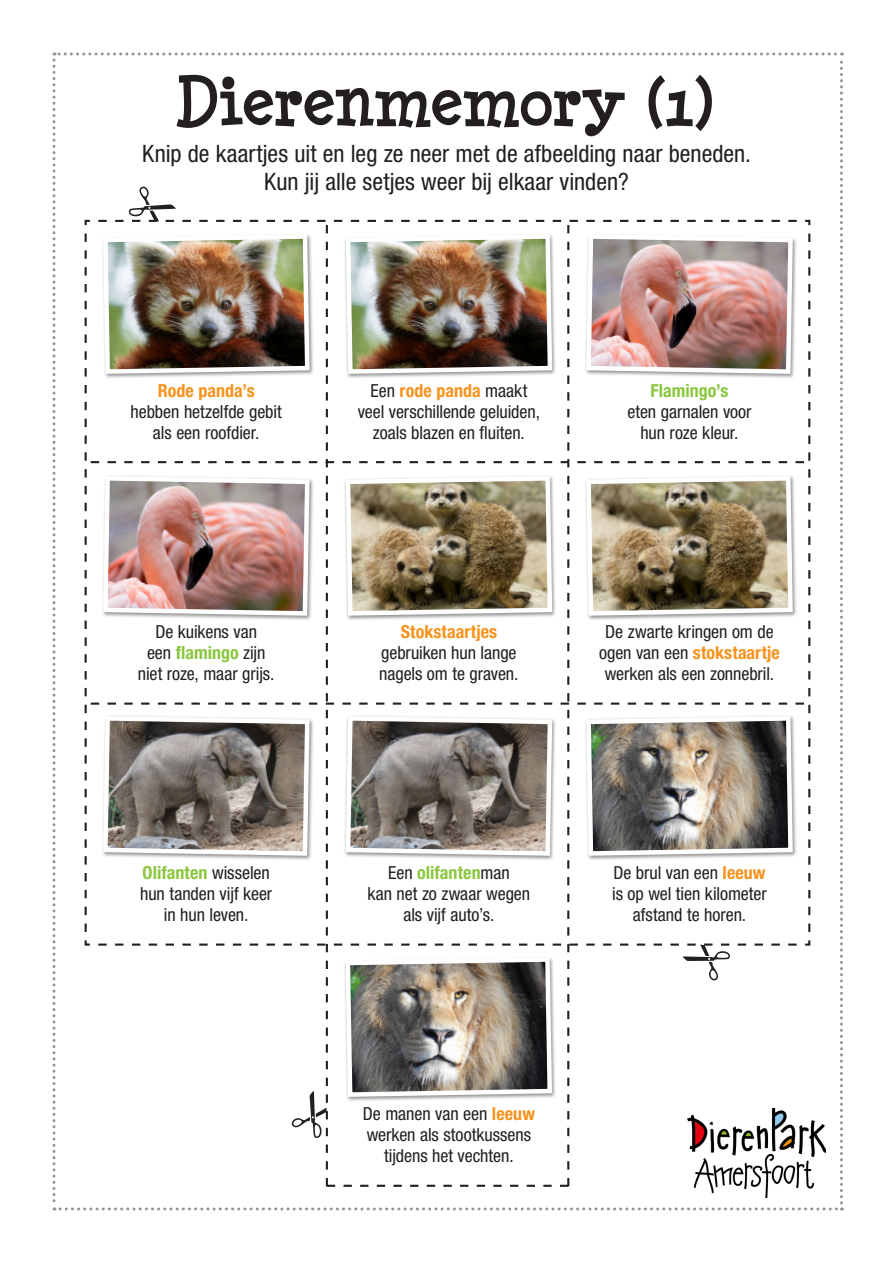
<style>
.page{position:relative;width:893px;height:1263px;background:#fff}
.page>*{position:absolute;margin:0;border:0;box-sizing:border-box;transform-origin:0 0}
.t1{font:700 73.65px "Minya Nouvelle";letter-spacing:-.01em;color:#231f20}
.t2{font:condensed 24px "Helvetica Neue LT Std";color:#231f20}
.t3{font:condensed 18px/21px "Helvetica Neue LT Std";letter-spacing:-.005em;color:#231f20;text-align:center}
.t4{font:700 condensed 18px "Helvetica Neue LT Std";letter-spacing:.005em;color:#8bc63e}
.t5{font:700 condensed 18px "Helvetica Neue LT Std";letter-spacing:.005em;color:#f7931d}
.s1{font-weight:400;color:#231f20}
.s2{font-weight:700;color:#8bc63e}
.s3{font-weight:700;color:#f7931d}
</style>
<div class="page">
<img style="left:52px;top:52px;width:791px;height:1158px">
<img style="left:687px;top:1108px;width:139px;height:89px">
<p class="t1" style="left:174px;top:54px;width:545px">Dierenmemory (1)</p>
<p class="t2" style="left:142px;top:139px;width:610px">Knip de kaartjes uit en leg ze neer met de afbeelding naar beneden.</p>
<p class="t2" style="left:264px;top:168px;width:366px">Kun jij alle setjes weer bij elkaar vinden?</p>
<p class="t5" style="left:158px;top:379px;width:98px">Rode panda’s</p>
<p class="t3" style="left:131px;top:401px;width:153px">hebben hetzelfde gebit</p>
<p class="t3" style="left:153px;top:422px;width:108px">als een roofdier.</p>
<p class="t3" style="left:155px;top:621px;width:103px">De kuikens van</p>
<p class="t4" style="left:147px;top:642px;width:120px"><span class="s1">een</span> flamingo <span class="s1">zijn</span></p>
<p class="t3" style="left:138px;top:663px;width:138px">niet roze, maar grijs.</p>
<p class="t4" style="left:143px;top:861px;width:129px">Olifanten <span class="s1">wisselen</span></p>
<p class="t3" style="left:140px;top:882px;width:134px">hun tanden vijf keer</p>
<p class="t3" style="left:164px;top:903px;width:86px">in hun leven.</p>
<p class="t5" style="left:370px;top:379px;width:158px"><span class="s1">Een</span> rode panda <span class="s1">maakt</span></p>
<p class="t3" style="left:358px;top:401px;width:184px">veel verschillende geluiden, zoals blazen en fluiten.</p>
<p class="t3" style="left:627px;top:380px;width:126px"><span class="s2">Flamingo’s<br></span>eten garnalen voor hun roze kleur.</p>
<p class="t5" style="left:401px;top:621px;width:98px">Stokstaartjes</p>
<p class="t3" style="left:381px;top:642px;width:137px">gebruiken hun lange</p>
<p class="t3" style="left:379px;top:663px;width:141px">nagels om te graven.</p>
<p class="t3" style="left:605px;top:621px;width:170px">De zwarte kringen om de</p>
<p class="t3" style="left:599px;top:642px;width:182px">ogen van een <span class="s3">stokstaartje </span>werken als een zonnebril.</p>
<p class="t4" style="left:388px;top:861px;width:123px"><span class="s1">Een</span> olifanten<span class="s1">man</span></p>
<p class="t3" style="left:368px;top:882px;width:164px">kan net zo zwaar wegen</p>
<p class="t3" style="left:403px;top:903px;width:93px">als vijf auto’s.</p>
<p class="t3" style="left:613px;top:861px;width:154px">De brul van een <span class="s3">leeuw</span></p>
<p class="t3" style="left:612px;top:882px;width:156px">is op wel tien kilometer</p>
<p class="t3" style="left:633px;top:903px;width:115px">afstand te horen.</p>
<p class="t3" style="left:363px;top:1103px;width:174px">De manen van een <span class="s3">leeuw</span></p>
<p class="t3" style="left:367px;top:1124px;width:166px">werken als stootkussens</p>
<p class="t3" style="left:384px;top:1145px;width:131px">tijdens het vechten.</p>
</div>
